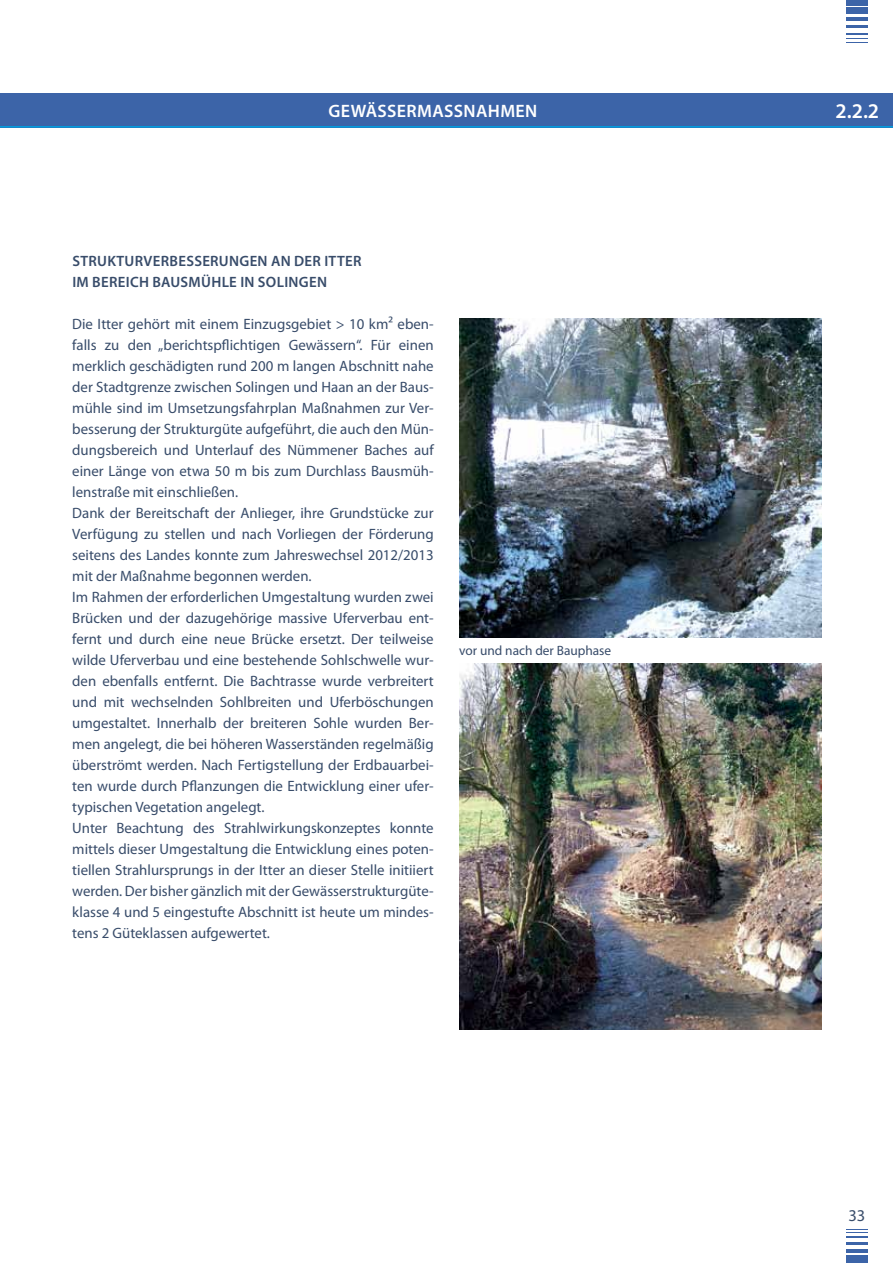
<style>
.page{position:relative;width:893px;height:1263px;background:#fff}
.page>*{position:absolute;margin:0;border:0;box-sizing:border-box;transform-origin:0 0}
.t1{font:600 21px "Myriad Pro";color:#fff}
.t2{font:600 18px "Myriad Pro";letter-spacing:.02em;color:#fff}
.t3{font:16.5px "Myriad Pro";color:#384c6a}
.t4{font:15px/21px "Myriad Pro";color:#384c6a}
.t5{font:600 15px/21px "Myriad Pro";letter-spacing:.02em;color:#384c6a}
.t6{font:13.5px "Myriad Pro";color:#384c6a}
</style>
<div class="page">
<div style="left:0;top:94px;width:893px;height:34px;background:#3c64a8"></div>
<hr style="left:0;top:126px;width:893px;height:2px;background:#00a0e0">
<hr style="left:846px;top:1249px;width:21px;height:3px;background:#3c64a8">
<hr style="left:846px;top:1236px;width:21px;height:2px;background:#3c64a8">
<svg style="left:846px;top:1229px;width:21px;height:4px"></svg>
<hr style="left:846px;top:1242px;width:21px;height:3px;background:#3c64a8">
<div style="left:846px;top:1256px;width:21px;height:7px;background:#3c64a8"></div>
<hr style="left:846px;top:17px;width:21px;height:4px;background:#3c64a8">
<hr style="left:846px;top:33px;width:21px;height:2px;background:#3c64a8">
<svg style="left:846px;top:38px;width:21px;height:5px"></svg>
<hr style="left:846px;top:25px;width:21px;height:3px;background:#3c64a8">
<div style="left:846px;top:0;width:21px;height:5px;background:#3c64a8"></div>
<div style="left:846px;top:8px;width:21px;height:6px;background:#3c64a8"></div>
<img style="left:459px;top:319px;width:363px;height:319px">
<img style="left:459px;top:663px;width:363px;height:367px">
<p class="t2" style="left:329px;top:99px;width:210px">GEWÄSSERMASSNAHMEN</p>
<h1 class="t1" style="left:835px;top:97px;width:45px">2.2.2</h1>
<p class="t5" style="left:72px;top:250px;width:291px">STRUKTURVERBESSERUNGEN AN DER ITTER<br>IM BEREICH BAUSMÜHLE IN SOLINGEN</p>
<p class="t4" style="left:72px;top:314px;width:363px">Die Itter gehört mit einem Einzugsgebiet &gt; 10 km² eben&shy;falls zu den „berichtspflichtigen Gewässern“. Für einen merklich geschädigten rund 200 m langen Abschnitt nahe der Stadtgrenze zwischen Solingen und Haan an der Baus&shy;mühle sind im Umsetzungsfahrplan Maßnahmen zur Ver&shy;besserung der Strukturgüte aufgeführt, die auch den Mün&shy;dungsbereich und Unterlauf des Nümmener Baches auf einer Länge von etwa 50 m bis zum Durchlass Bausmüh&shy;lenstraße mit einschließen.<br>Dank der Bereitschaft der Anlieger, ihre Grundstücke zur Verfügung zu stellen und nach Vorliegen der Förderung seitens des Landes konnte zum Jahreswechsel 2012/2013 mit der Maßnahme begonnen werden.<br>Im Rahmen der erforderlichen Umgestaltung wurden zwei Brücken und der dazugehörige massive Uferverbau ent&shy;fernt und durch eine neue Brücke ersetzt. Der teilweise wilde Uferverbau und eine bestehende Sohlschwelle wur&shy;den ebenfalls entfernt. Die Bachtrasse wurde verbreitert und mit wechselnden Sohlbreiten und Uferböschungen umgestaltet. Innerhalb der breiteren Sohle wurden Ber&shy;men angelegt, die bei höheren Wasserständen regelmäßig überströmt werden. Nach Fertigstellung der Erdbauarbei&shy;ten wurde durch Pflanzungen die Entwicklung einer ufer&shy;typischen Vegetation angelegt.<br>Unter Beachtung des Strahlwirkungskonzeptes konnte mittels dieser Umgestaltung die Entwicklung eines poten&shy;tiellen Strahlursprungs in der Itter an dieser Stelle initiiert werden. Der bisher gänzlich mit der Gewässerstrukturgüte&shy;klasse 4 und 5 eingestufte Abschnitt ist heute um mindes&shy;tens 2 Güteklassen aufgewertet.</p>
<p class="t6" style="left:459px;top:642px;width:154px">vor und nach der Bauphase</p>
<p class="t3" style="left:848px;top:1205px;width:18px">33</p>
</div>
